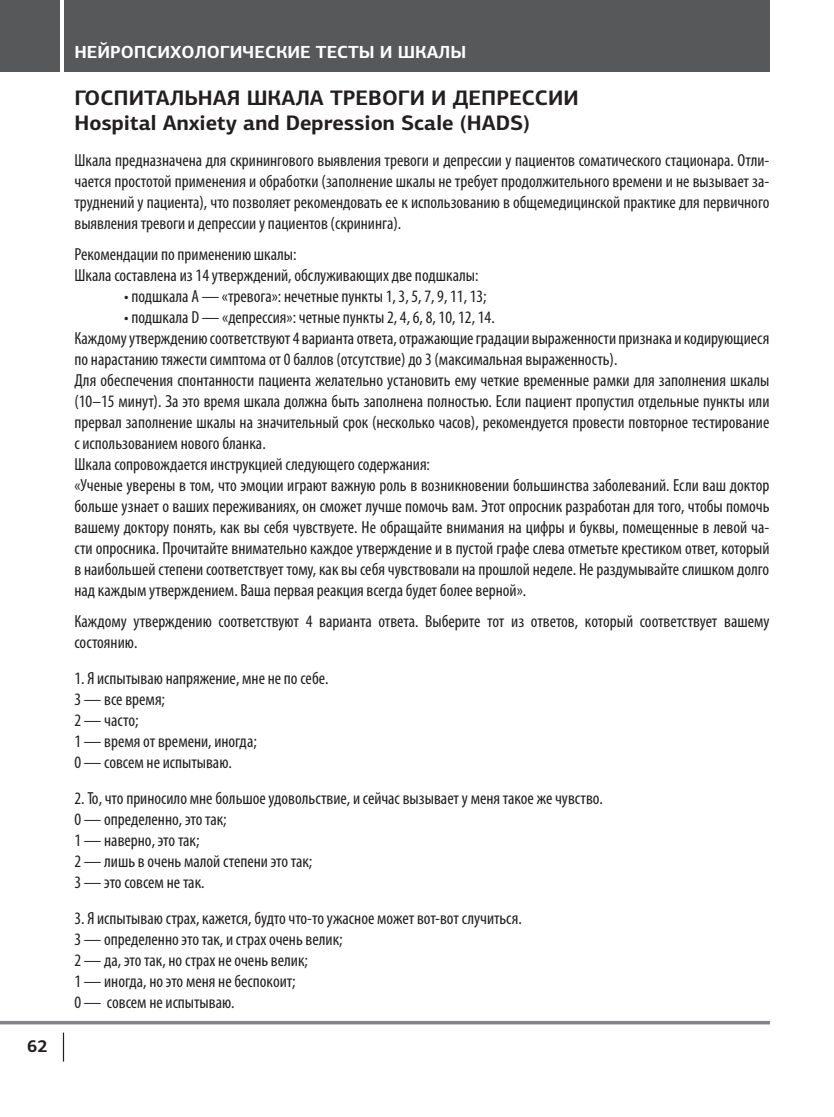
<style>
.page{position:relative;width:834px;height:1117px;background:#fff}
.page>*{position:absolute;margin:0;border:0;box-sizing:border-box;transform-origin:0 0}
.Heading1{font:700 21px "PF Centro Sans Pro";color:#231f20}
.Main_text{font:condensed 17.5px/21px "Myriad Pro";color:#231f20;text-align:justify}
.t1{font:700 17.5px "PF Centro Sans Pro";color:#fff}
.t2{font:700 17.5px "PF Centro Sans Pro";color:#231f20}
</style>
<div class="page">
<div style="left:0;top:0;width:769px;height:72px;background:#57585a"></div>
<hr style="left:0;top:1021px;width:769px;height:3px;background:#808285">
<hr style="left:61px;top:0;width:3px;height:134px;background:#fff">
<svg style="left:63px;top:1032px;width:1px;height:29px"></svg>
<p class="t2" style="left:27px;top:1034px;width:22px">62</p>
<p class="t1" style="left:74px;top:41px;width:393px">НЕЙРОПСИХОЛОГИЧЕСКИЕ ТЕСТЫ И ШКАЛЫ</p>
<p class="Heading1" style="left:74px;top:85px;width:505px">ГОСПИТАЛЬНАЯ ШКАЛА ТРЕВОГИ И ДЕПРЕССИИ</p>
<p class="Heading1" style="left:74px;top:109px;width:457px">Hospital Anxiety and Depression Scale (HADS)</p>
<p class="Main_text" style="left:74px;top:149px;width:696px">Шкала предназначена для скринингового выявления тревоги и депрессии у пациентов соматического стационара. Отли&shy;чается простотой применения и обработки (заполнение шкалы не требует продолжительного времени и не вызывает за&shy;труднений у пациента), что позволяет рекомендовать ее к использованию в общемедицинской практике для первичного выявления тревоги и депрессии у пациентов (скрининга).</p>
<p class="Main_text" style="left:74px;top:243px;width:224px">Рекомендации по применению шкалы:</p>
<p class="Main_text" style="left:74px;top:264px;width:405px">Шкала составлена из 14 утверждений, обслуживающих две подшкалы:</p>
<p class="Main_text" style="left:124px;top:285px;width:364px">• подшкала А — «тревога»: нечетные пункты 1, 3, 5, 7, 9, 11, 13;</p>
<p class="Main_text" style="left:124px;top:306px;width:372px">• подшкала D — «депрессия»: четные пункты 2, 4, 6, 8, 10, 12, 14.</p>
<p class="Main_text" style="left:74px;top:327px;width:696px">Каждому утверждению соответствуют 4 варианта ответа, отражающие градации выраженности признака и кодирующиеся по нарастанию тяжести симптома от 0 баллов (отсутствие) до 3 (максимальная выраженность).</p>
<p class="Main_text" style="left:74px;top:369px;width:696px">Для обеспечения спонтанности пациента желательно установить ему четкие временные рамки для заполнения шкалы (10–15 минут). За это время шкала должна быть заполнена полностью. Если пациент пропустил отдельные пункты или прервал заполнение шкалы на значительный срок (несколько часов), рекомендуется провести повторное тестирование с использованием нового бланка.</p>
<p class="Main_text" style="left:74px;top:453px;width:357px">Шкала сопровождается инструкцией следующего содержания:</p>
<p class="Main_text" style="left:74px;top:474px;width:696px">«Ученые уверены в том, что эмоции играют важную роль в возникновении большинства заболеваний. Если ваш доктор больше узнает о ваших переживаниях, он сможет лучше помочь вам. Этот опросник разработан для того, чтобы помочь вашему доктору понять, как вы себя чувствуете. Не обращайте внимания на цифры и буквы, помещенные в левой ча&shy;сти опросника. Прочитайте внимательно каждое утверждение и в пустой графе слева отметьте крестиком ответ, который в наибольшей степени соответствует тому, как вы себя чувствовали на прошлой неделе. Не раздумывайте слишком долго над каждым утверждением. Ваша первая реакция всегда будет более верной».</p>
<p class="Main_text" style="left:74px;top:610px;width:696px">Каждому утверждению соответствуют 4 варианта ответа. Выберите тот из ответов, который соответствует вашему состоянию.</p>
<p class="Main_text" style="left:74px;top:667px;width:255px">1. Я испытываю напряжение, мне не по себе.</p>
<p class="Main_text" style="left:74px;top:688px;width:92px">3 — все время;</p>
<p class="Main_text" style="left:74px;top:709px;width:66px">2 — часто;</p>
<p class="Main_text" style="left:74px;top:730px;width:184px">1 — время от времени, иногда;</p>
<p class="Main_text" style="left:74px;top:751px;width:159px">0 — совсем не испытываю.</p>
<p class="Main_text" style="left:74px;top:787px;width:530px">2. То, что приносило мне большое удовольствие, и сейчас вызывает у меня такое же чувство.</p>
<p class="Main_text" style="left:74px;top:808px;width:154px">0 — определенно, это так;</p>
<p class="Main_text" style="left:74px;top:829px;width:126px">1 — наверно, это так;</p>
<p class="Main_text" style="left:74px;top:850px;width:239px">2 — лишь в очень малой степени это так;</p>
<p class="Main_text" style="left:74px;top:871px;width:131px">3 — это совсем не так.</p>
<p class="Main_text" style="left:74px;top:906px;width:449px">3. Я испытываю страх, кажется, будто что-то ужасное может вот-вот случиться.</p>
<p class="Main_text" style="left:74px;top:927px;width:269px">3 — определенно это так, и страх очень велик;</p>
<p class="Main_text" style="left:74px;top:948px;width:235px">2 — да, это так, но страх не очень велик;</p>
<p class="Main_text" style="left:74px;top:969px;width:223px">1 — иногда, но это меня не беспокоит;</p>
<p class="Main_text" style="left:74px;top:990px;width:162px">0 — совсем не испытываю.</p>
</div>
